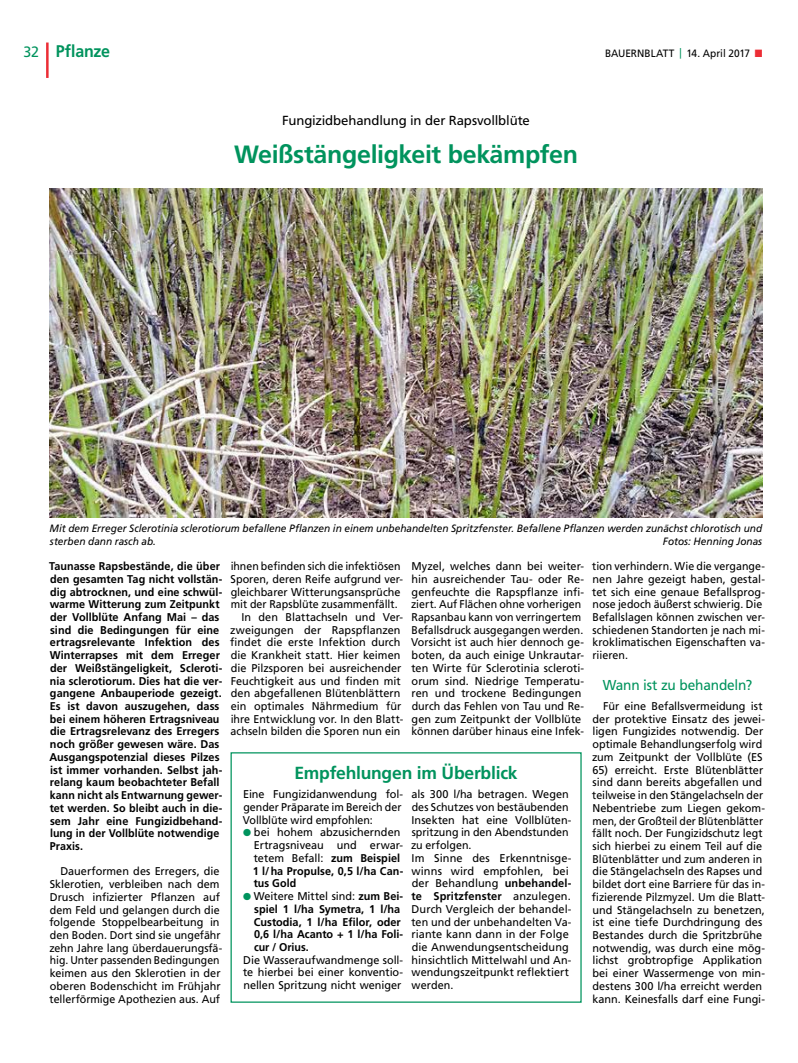
<style>
.page{position:relative;width:798px;height:1063px;background:#fff}
.page>*{position:absolute;margin:0;border:0;box-sizing:border-box;transform-origin:0 0}
.t1{font:700 25px "Frutiger LT Std";letter-spacing:-.015em;color:#00935d}
.t2{font:700 17.5px "Frutiger LT Std";letter-spacing:-.015em;color:#00935d}
.t3{font:700 16.88px "Frutiger LT Std";letter-spacing:-.015em;color:#00935d;scale:.95 1}
.t4{font:14.38px "Frutiger LT Std";letter-spacing:-.015em;color:#00935d;scale:.95 1}
.t5{font:13.12px "Frutiger LT Std";letter-spacing:-.01em;color:#000}
.t6{font:11.25px/12.8px "Frutiger LT Std";color:#000}
.t7{font:700 11.25px/12.8px "Frutiger LT Std";letter-spacing:.005em;color:#000;scale:.96 1}
.t8{font:11.25px/12.8px "Frutiger LT Std";color:#000;scale:.95 1}
.t9{font:700 11.25px/12.8px "Frutiger LT Std";letter-spacing:.005em;color:#000}
.t10{font:11.25px "Frutiger LT Std";color:#000;scale:.94 1}
.t11{font:11.25px "Frutiger LT Std";color:#000;scale:.96 1}
.t12{font:italic 10.62px/12.8px "Frutiger LT Std";color:#000;scale:.95 1}
.t13{font:10.62px "Frutiger LT Std";letter-spacing:-.005em;color:#000;scale:.95 1}
.s1{font-weight:400;font-size:15px}
.s2{color:#00935d}
.s3{color:#ec2d35}
.s4{font-weight:700}
.s5{font-weight:400}
</style>
<div class="page">
<hr style="left:46px;top:43px;width:3px;height:35px;background:#ec2d35">
<img style="left:50px;top:188px;width:712px;height:329px">
<h3 class="t3" style="left:23px;top:41px;width:93px"><span class="s1">32</span> Pflanze</h3>
<p class="t13" style="left:604px;top:47px;width:167px">BAUERNBLATT <span class="s2">|</span> 14. April 2017 <span class="s3">■</span></p>
<p class="t5" style="left:282px;top:113px;width:249px">Fungizidbehandlung in der Rapsvollblüte</p>
<h1 class="t1" style="left:234px;top:140px;width:345px">Weißstängeligkeit bekämpfen</h1>
<p class="t12" style="left:50px;top:522px;width:751px">Mit dem Erreger Sclerotinia sclerotiorum befallene Pflanzen in einem unbehandelten Spritzfenster. Befallene Pflanzen werden zunächst chlorotisch und sterben dann rasch ab.</p>
<p class="t12" style="left:662px;top:535px;width:106px">Fotos: Henning Jonas</p>
<p class="t7" style="left:49px;top:560px;width:182px">Taunasse Rapsbestände, die über den gesamten Tag nicht vollstän&shy;dig abtrocknen, und eine schwül&shy;warme Witterung zum Zeitpunkt der Vollblüte Anfang Mai – das sind die Bedingungen für eine ertragsrelevante Infektion des<br>Winterrapses mit dem Erreger der Weißstängeligkeit, Scleroti&shy;nia sclerotiorum. Dies hat die ver&shy;gangene Anbauperiode gezeigt.<br>Es ist davon auszugehen, dass bei einem höheren Ertragsniveau die Ertragsrelevanz des Erregers noch größer gewesen wäre. Das<br>Ausgangspotenzial dieses Pilzes ist immer vorhanden. Selbst jah&shy;relang kaum beobachteter Befall kann nicht als Entwarnung gewer&shy;tet werden. So bleibt auch in die&shy;sem Jahr eine Fungizidbehand&shy;lung in der Vollblüte notwendige<br>Praxis.</p>
<p class="t6" style="left:49px;top:865px;width:174px;text-indent:11px">Dauerformen des Erregers, die<br>Sklerotien, verbleiben nach dem<br>Drusch infizierter Pflanzen auf dem Feld und gelangen durch die folgende Stoppelbearbeitung in den Boden. Dort sind sie ungefähr zehn Jahre lang überdauerungsfä&shy;hig. Unter passenden Bedingungen keimen aus den Sklerotien in der oberen Bodenschicht im Frühjahr tellerförmige Apothezien aus. Auf</p>
<p class="t10" style="left:230px;top:560px;width:182px">ihnen befinden sich die infektiösen</p>
<p class="t11" style="left:230px;top:572px;width:181px">Sporen, deren Reife aufgrund ver-</p>
<p class="t6" style="left:231px;top:585px;width:171px">gleichbarer Witterungsansprüche</p>
<p class="t8" style="left:231px;top:598px;width:177px">mit der Rapsblüte zusammenfällt.</p>
<p class="t6" style="left:241px;top:611px;width:163px">In den Blattachseln und Ver-</p>
<p class="t6" style="left:230px;top:623px;width:172px">zweigungen der Rapspflanzen</p>
<p class="t6" style="left:230px;top:636px;width:172px">findet die erste Infektion durch</p>
<p class="t6" style="left:231px;top:649px;width:171px">die Krankheit statt. Hier keimen</p>
<p class="t6" style="left:231px;top:662px;width:172px">die Pilzsporen bei ausreichender</p>
<p class="t6" style="left:231px;top:674px;width:171px">Feuchtigkeit aus und finden mit</p>
<p class="t6" style="left:231px;top:687px;width:171px">den abgefallenen Blütenblättern</p>
<p class="t6" style="left:231px;top:700px;width:172px">ein optimales Nährmedium für</p>
<p class="t8" style="left:230px;top:713px;width:183px">ihre Entwicklung vor. In den Blatt-</p>
<p class="t8" style="left:230px;top:725px;width:180px">achseln bilden die Sporen nun ein</p>
<p class="t6" style="left:411px;top:560px;width:174px">Myzel, welches dann bei weiter&shy;hin ausreichender Tau- oder Re&shy;genfeuchte die Rapspflanze infi&shy;ziert. Auf Flächen ohne vorherigen Rapsanbau kann von verringertem Befallsdruck ausgegangen werden.<br>Vorsicht ist auch hier dennoch ge&shy;boten, da auch einige Unkrautar&shy;ten Wirte für Sclerotinia scleroti&shy;orum sind. Niedrige Temperatu&shy;ren und trockene Bedingungen durch das Fehlen von Tau und Re&shy;gen zum Zeitpunkt der Vollblüte können darüber hinaus eine Infek-</p>
<p class="t8" style="left:592px;top:560px;width:183px">tion verhindern. Wie die vergange&shy;nen Jahre gezeigt haben, gestal&shy;tet sich eine genaue Befallsprog&shy;nose jedoch äußerst schwierig. Die<br>Befallslagen können zwischen ver&shy;schiedenen Standorten je nach mi&shy;kroklimatischen Eigenschaften va&shy;riieren.</p>
<p class="t4" style="left:602px;top:677px;width:159px">Wann ist zu behandeln?</p>
<p class="t6" style="left:591px;top:700px;width:174px;text-indent:11px">Für eine Befallsvermeidung ist der protektive Einsatz des jewei&shy;ligen Fungizides notwendig. Der optimale Behandlungserfolg wird zum Zeitpunkt der Vollblüte (ES</p>
<p class="t6" style="left:591px;top:763px;width:174px">65) erreicht. Erste Blütenblätter sind dann bereits abgefallen und teilweise in den Stängelachseln der Nebentriebe zum Liegen gekom&shy;men, der Großteil der Blütenblätter fällt noch. Der Fungizidschutz legt sich hierbei zu einem Teil auf die Blütenblätter und zum anderen in die Stängelachseln des Rapses und bildet dort eine Barriere für das in&shy;fizierende Pilzmyzel. Um die Blatt&shy;und Stängelachseln zu benetzen, ist eine tiefe Durchdringung des Bestandes durch die Spritzbrühe notwendig, was durch eine mög&shy;lichst grobtropfige Applikation bei einer Wassermenge von min&shy;destens 300 l/ha erreicht werden kann. Keinesfalls darf eine Fungi-</p>
<h2 class="t2" style="left:294px;top:762px;width:224px">Empfehlungen im Überblick</h2>
<p class="t6" style="left:243px;top:788px;width:162px">Eine Fungizidanwendung fol&shy;gender Präparate im Bereich der<br>Vollblüte wird empfohlen:</p>
<p class="t6" style="left:252px;top:826px;width:152px;text-indent:-9px"><span class="s2">●</span> bei hohem abzusichernden<br>Ertragsniveau und erwar&shy;tetem Befall: <span class="s4">zum Beispiel<br>1 l/ha Propulse, 0,5 l/ha Can&shy;tus Gold</span></p>
<p class="t9" style="left:254px;top:890px;width:151px;text-indent:-11px"><span class="s2">●</span> <span class="s5">Weitere Mittel sind:</span> zum Bei&shy;spiel 1 l/ha Symetra, 1 l/ha<br>Custodia, 1 l/ha Efilor, oder<br>0,6 l/ha Acanto + 1 l/ha Foli&shy;cur / Orius.</p>
<p class="t6" style="left:243px;top:953px;width:162px;text-align:justify">Die Wasseraufwandmenge soll&shy;te hierbei bei einer konventio&shy;nellen Spritzung nicht weniger</p>
<p class="t6" style="left:411px;top:788px;width:162px">als 300 l/ha betragen. Wegen des Schutzes von bestäubenden<br>Insekten hat eine Vollblüten&shy;spritzung in den Abendstunden zu erfolgen.<br>Im Sinne des Erkenntnisge&shy;winns wird empfohlen, bei der Behandlung <span class="s4">unbehandel&shy;te Spritzfenster</span> anzulegen.<br>Durch Vergleich der behandel&shy;ten und der unbehandelten Va&shy;riante kann dann in der Folge die Anwendungsentscheidung hinsichtlich Mittelwahl und An&shy;wendungszeitpunkt reflektiert werden.</p>
</div>
